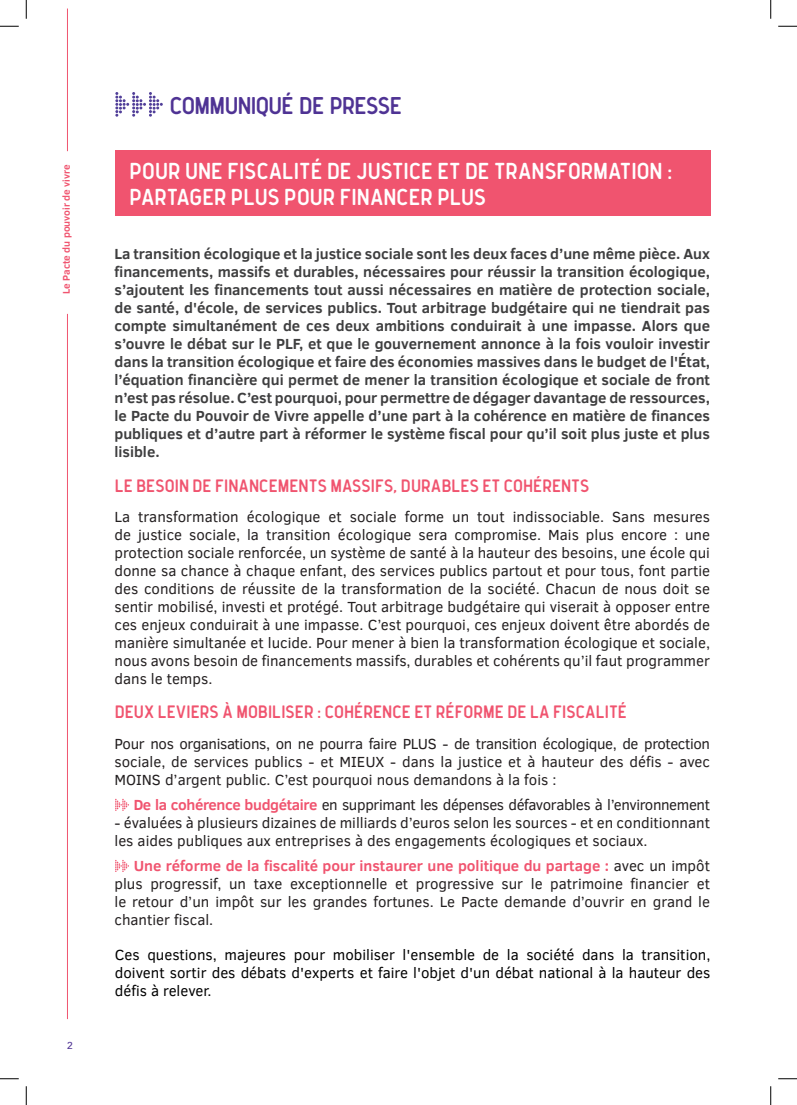
<style>
.page{position:relative;width:797px;height:1105px;background:#fff}
.page>*{position:absolute;margin:0;border:0;box-sizing:border-box;transform-origin:0 0}
.t1{font:23.62px "Oregon";letter-spacing:-.03em;color:#4f3394}
.t2{font:22.5px/26px "Oregon";color:#fff}
.t3{font:17.5px "Oregon";color:#f0546f}
.t4{font:15px/18px "Clear Sans";color:#231f20;text-align:justify}
.t5{font:700 15px/18px "Clear Sans";color:#3e3e3f;text-align:justify}
.t6{font:15px/18px "Clear Sans";color:#000;text-align:justify}
.t7{font:15px "Clear Sans";letter-spacing:-.025em;color:#231f20}
.t8{font:700 10px "Clear Sans";color:#f0546f}
.t9{font:500 10px "Avenir";color:#4f3394}
.s1{font-weight:700;color:#f0546f}
</style>
<div class="page">
<hr style="left:67px;top:314px;width:1px;height:705px;background:#f0546f">
<hr style="left:67px;top:9px;width:1px;height:142px;background:#f0546f">
<svg style="left:115px;top:92px;width:48px;height:25px"></svg>
<div style="left:115px;top:150px;width:595px;height:66px;background:#f0546f"></div>
<svg style="left:115px;top:799px;width:14px;height:12px"></svg>
<svg style="left:115px;top:860px;width:14px;height:12px"></svg>
<svg style="left:0;top:25px;width:19px;height:2px"></svg>
<svg style="left:778px;top:25px;width:19px;height:2px"></svg>
<svg style="left:0;top:1078px;width:19px;height:1px"></svg>
<svg style="left:778px;top:1078px;width:19px;height:1px"></svg>
<svg style="left:25px;top:0;width:2px;height:19px"></svg>
<svg style="left:25px;top:1086px;width:2px;height:19px"></svg>
<svg style="left:770px;top:0;width:1px;height:19px"></svg>
<svg style="left:770px;top:1086px;width:1px;height:19px"></svg>
<p class="t8" style="left:59px;top:294px;width:131px;rotate:-90deg">Le Pacte du pouvoir de vivre</p>
<p class="t9" style="left:67px;top:1037px;width:7px">2</p>
<h1 class="t1" style="left:170px;top:92px;width:234px">COMMUNIQUÉ DE PRESSE</h1>
<h2 class="t2" style="left:130px;top:157px;width:544px">POUR UNE FISCALITÉ DE JUSTICE ET DE TRANSFORMATION :<br>PARTAGER PLUS POUR FINANCER PLUS</h2>
<p class="t5" style="left:114px;top:245px;width:597px">La transition écologique et la justice sociale sont les deux faces d’une même pièce. Aux financements, massifs et durables, nécessaires pour réussir la transition écologique, s’ajoutent les financements tout aussi nécessaires en matière de protection sociale, de santé, d'école, de services publics. Tout arbitrage budgétaire qui ne tiendrait pas compte simultanément de ces deux ambitions conduirait à une impasse. Alors que s’ouvre le débat sur le PLF, et que le gouvernement annonce à la fois vouloir investir dans la transition écologique et faire des économies massives dans le budget de l'État, l’équation financière qui permet de mener la transition écologique et sociale de front n’est pas résolue. C’est pourquoi, pour permettre de dégager davantage de ressources, le Pacte du Pouvoir de Vivre appelle d’une part à la cohérence en matière de finances publiques et d’autre part à réformer le système fiscal pour qu’il soit plus juste et plus lisible.</p>
<p class="t3" style="left:115px;top:476px;width:476px">LE BESOIN DE FINANCEMENTS MASSIFS, DURABLES ET COHÉRENTS</p>
<p class="t4" style="left:114px;top:508px;width:597px">La transformation écologique et sociale forme un tout indissociable. Sans mesures de justice sociale, la transition écologique sera compromise. Mais plus encore : une protection sociale renforcée, un système de santé à la hauteur des besoins, une école qui donne sa chance à chaque enfant, des services publics partout et pour tous, font partie des conditions de réussite de la transformation de la société. Chacun de nous doit se sentir mobilisé, investi et protégé. Tout arbitrage budgétaire qui viserait à opposer entre ces enjeux conduirait à une impasse. C’est pourquoi, ces enjeux doivent être abordés de manière simultanée et lucide. Pour mener à bien la transformation écologique et sociale, nous avons besoin de financements massifs, durables et cohérents qu’il faut programmer dans le temps.</p>
<p class="t3" style="left:115px;top:702px;width:513px">DEUX LEVIERS À MOBILISER : COHÉRENCE ET RÉFORME DE LA FISCALITÉ</p>
<p class="t4" style="left:114px;top:734px;width:597px">Pour nos organisations, on ne pourra faire PLUS - de transition écologique, de protection sociale, de services publics - et MIEUX - dans la justice et à hauteur des défis - avec MOINS d’argent public. C’est pourquoi nous demandons à la fois :</p>
<p class="t7" style="left:134px;top:795px;width:578px"><span class="s1">De la cohérence budgétaire</span> en supprimant les dépenses défavorables à l’environnement</p>
<p class="t4" style="left:114px;top:813px;width:597px">- évaluées à plusieurs dizaines de milliards d’euros selon les sources - et en conditionnant les aides publiques aux entreprises à des engagements écologiques et sociaux.</p>
<p class="t4" style="left:114px;top:857px;width:597px;text-indent:19px"><span class="s1">Une réforme de la fiscalité pour instaurer une politique du partage :</span> avec un impôt plus progressif, un taxe exceptionnelle et progressive sur le patrimoine financier et le retour d’un impôt sur les grandes fortunes. Le Pacte demande d’ouvrir en grand le chantier fiscal.</p>
<p class="t6" style="left:115px;top:946px;width:597px">Ces questions, majeures pour mobiliser l'ensemble de la société dans la transition, doivent sortir des débats d'experts et faire l'objet d'un débat national à la hauteur des défis à relever.</p>
</div>
